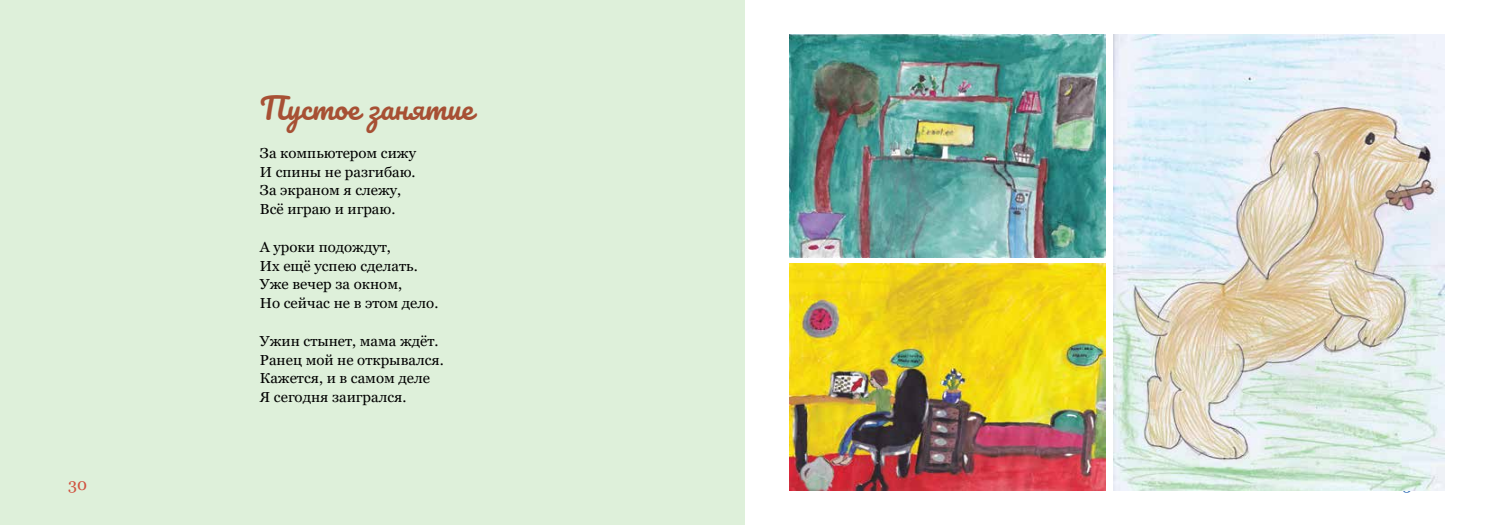
<style>
.page{position:relative;width:1489px;height:525px;background:#fff}
.page>*{position:absolute;margin:0;border:0;box-sizing:border-box;transform-origin:0 0}
.t1{font:29px "Pacifico";color:#a75034;scale:1.04 1}
.t2{font:16.25px "Georgia";color:#eb2225}
.t3{font:16.25px "Georgia";color:#306db6}
.t4{font:14.5px/18.8px "Georgia";color:#000;scale:1.04 1}
</style>
<div class="page">
<div style="left:0;top:0;width:744px;height:524px;background:#def0da"></div>
<img style="left:789px;top:34px;width:316px;height:223px">
<img style="left:789px;top:264px;width:316px;height:226px">
<img style="left:1113px;top:34px;width:330px;height:456px">
<h1 class="t1" style="left:260px;top:93px;width:206px">Пустое занятие</h1>
<p class="t4" style="left:260px;top:144px;width:152px">За компьютером сижу<br>И спины не разгибаю.<br>За экраном я слежу,<br>Всё играю и играю.</p>
<p class="t4" style="left:260px;top:238px;width:173px">А уроки подождут,<br>Их ещё успею сделать.<br>Уже вечер за окном,<br>Но сейчас не в этом дело.</p>
<p class="t4" style="left:260px;top:331px;width:178px">Ужин стынет, мама ждёт.<br>Ранец мой не открывался.<br>Кажется, и в самом деле<br>Я сегодня заигрался.</p>
<p class="t2" style="left:68px;top:474px;width:20px">30</p>
<p class="t3" style="left:1402px;top:474px;width:17px">31</p>
</div>
